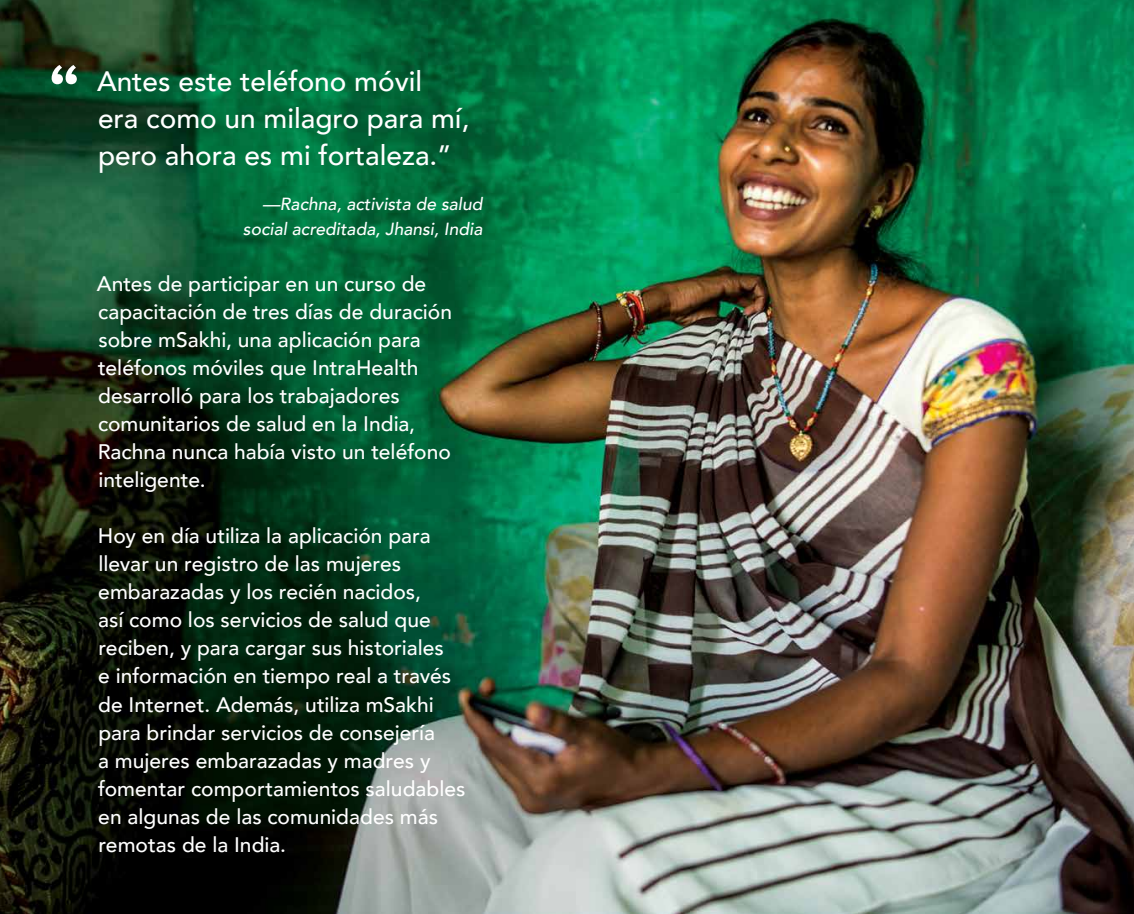
<style>
.page{position:relative;width:1134px;height:914px;background:#fff}
.page>*{position:absolute;margin:0;border:0;box-sizing:border-box;transform-origin:0 0}
.t1{font:600 82.25px "Trenda";color:#fff}
.t2{font:500 28px/36.8px "Avenir";color:#fff}
.t3{font:500 21px/28px "Avenir";color:#fff}
.t4{font:italic 500 17.5px/25.2px "Avenir";color:#fff;text-align:right}
</style>
<div class="page">
<img style="left:0;top:0;width:1134px;height:914px">
<h1 class="t1" style="left:48px;top:47px;width:34px">“</h1>
<h2 class="t2" style="left:97px;top:61px;width:374px">Antes este teléfono móvil era como un milagro para mí, pero ahora es mi fortaleza.”</h2>
<p class="t4" style="left:243px;top:192px;width:241px">—Rachna, activista de salud social acreditada, Jhansi, India</p>
<p class="t3" style="left:97px;top:269px;width:357px">Antes de participar en un curso de capacitación de tres días de duración sobre mSakhi, una aplicación para teléfonos móviles que IntraHealth desarrolló para los trabajadores comunitarios de salud en la India,<br>Rachna nunca había visto un teléfono inteligente.</p>
<p class="t3" style="left:98px;top:521px;width:369px">Hoy en día utiliza la aplicación para llevar un registro de las mujeres embarazadas y los recién nacidos,<br>así como los servicios de salud que reciben, y para cargar sus historiales<br>e información en tiempo real a través de Internet. Además, utiliza mSakhi para brindar servicios de consejería<br>a mujeres embarazadas y madres y fomentar comportamientos saludables en algunas de las comunidades más remotas de la India.</p>
</div>
